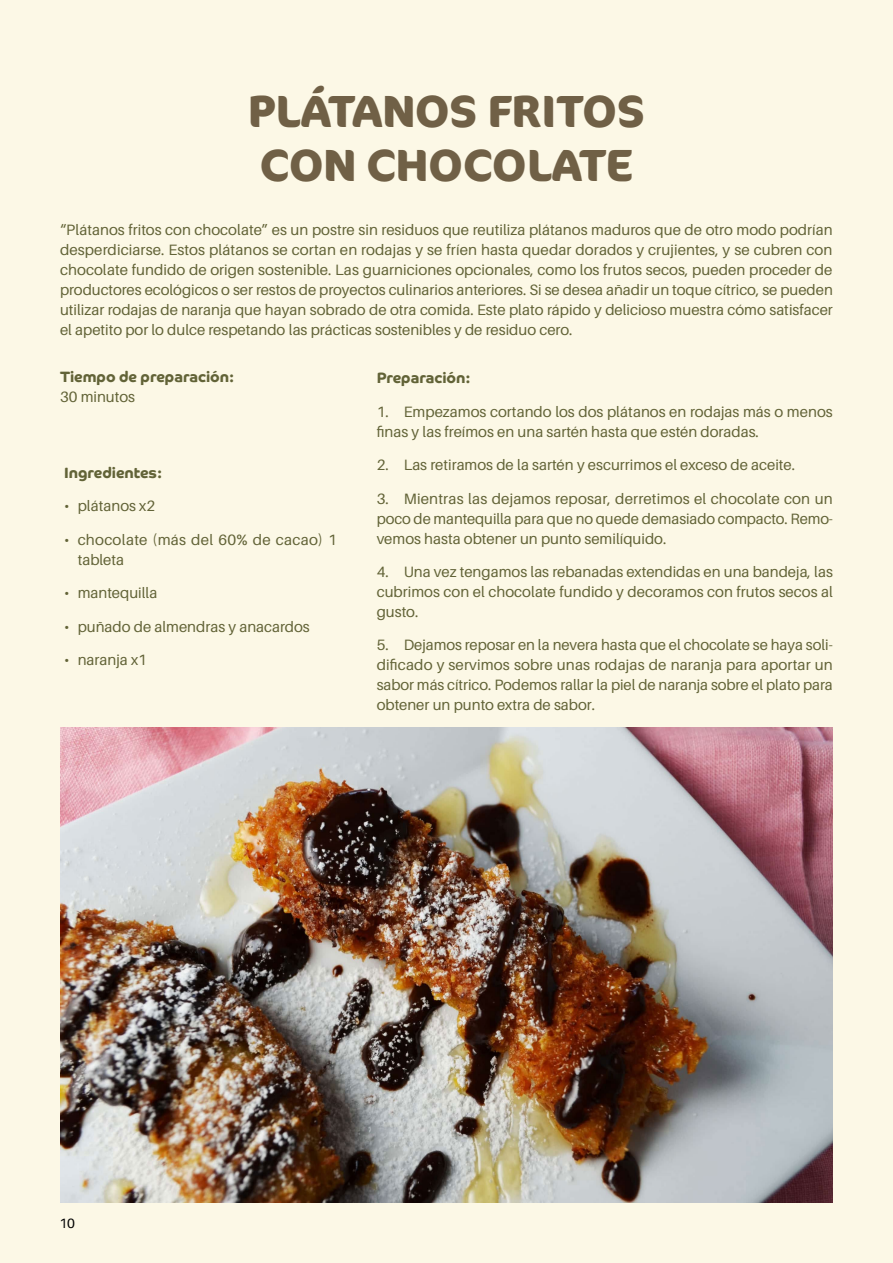
<style>
.page{position:relative;width:893px;height:1263px;background:#fff}
.page>*{position:absolute;margin:0;border:0;box-sizing:border-box;transform-origin:0 0}
.t1{font:700 45px/54px "Cocon Pro";color:#706046}
.t2{font:15px/20px "Aileron";color:#626337;text-align:justify}
.t3{font:700 15px "Co Headline";color:#626337}
.t4{font:13.5px "Aileron";color:#000}
</style>
<div class="page">
<div style="left:0;top:0;width:892px;height:1263px;background:#fcf8e6"></div>
<img style="left:60px;top:728px;width:772px;height:475px">
<h1 class="t1" style="left:248px;top:83px;width:398px">PLÁTANOS FRITOS<br>CON CHOCOLATE</h1>
<p class="t2" style="left:60px;top:220px;width:774px">“Plátanos fritos con chocolate” es un postre sin residuos que reutiliza plátanos maduros que de otro modo podrían desperdiciarse. Estos plátanos se cortan en rodajas y se fríen hasta quedar dorados y crujientes, y se cubren con chocolate fundido de origen sostenible. Las guarniciones opcionales, como los frutos secos, pueden proceder de productores ecológicos o ser restos de proyectos culinarios anteriores. Si se desea añadir un toque cítrico, se pueden utilizar rodajas de naranja que hayan sobrado de otra comida. Este plato rápido y delicioso muestra cómo satisfacer el apetito por lo dulce respetando las prácticas sostenibles y de residuo cero.</p>
<p class="t3" style="left:60px;top:368px;width:175px">Tiempo de preparación:</p>
<p class="t2" style="left:60px;top:387px;width:76px">30 minutos</p>
<p class="t3" style="left:376px;top:370px;width:95px">Preparación:</p>
<p class="t2" style="left:376px;top:402px;width:457px">1. Empezamos cortando los dos plátanos en rodajas más o menos finas y las freímos en una sartén hasta que estén doradas.</p>
<p class="t2" style="left:376px;top:455px;width:420px">2. Las retiramos de la sartén y escurrimos el exceso de aceite.</p>
<p class="t2" style="left:376px;top:489px;width:458px">3. Mientras las dejamos reposar, derretimos el chocolate con un poco de mantequilla para que no quede demasiado compacto. Remo&shy;vemos hasta obtener un punto semilíquido.</p>
<p class="t2" style="left:376px;top:562px;width:457px">4. Una vez tengamos las rebanadas extendidas en una bandeja, las cubrimos con el chocolate fundido y decoramos con frutos secos al gusto.</p>
<p class="t2" style="left:376px;top:635px;width:458px">5. Dejamos reposar en la nevera hasta que el chocolate se haya soli&shy;dificado y servimos sobre unas rodajas de naranja para aportar un sabor más cítrico. Podemos rallar la piel de naranja sobre el plato para obtener un punto extra de sabor.</p>
<p class="t3" style="left:64px;top:464px;width:99px">Ingredientes:</p>
<p class="t2" style="left:64px;top:496px;width:93px">• plátanos x2</p>
<p class="t2" style="left:78px;top:530px;width:261px;text-indent:-14px">• chocolate (más del 60% de cacao) 1 tableta</p>
<p class="t2" style="left:64px;top:583px;width:95px">• mantequilla</p>
<p class="t2" style="left:64px;top:617px;width:247px">• puñado de almendras y anacardos</p>
<p class="t2" style="left:64px;top:650px;width:84px">• naranja x1</p>
<p class="t4" style="left:59px;top:1216px;width:17px">10</p>
</div>
